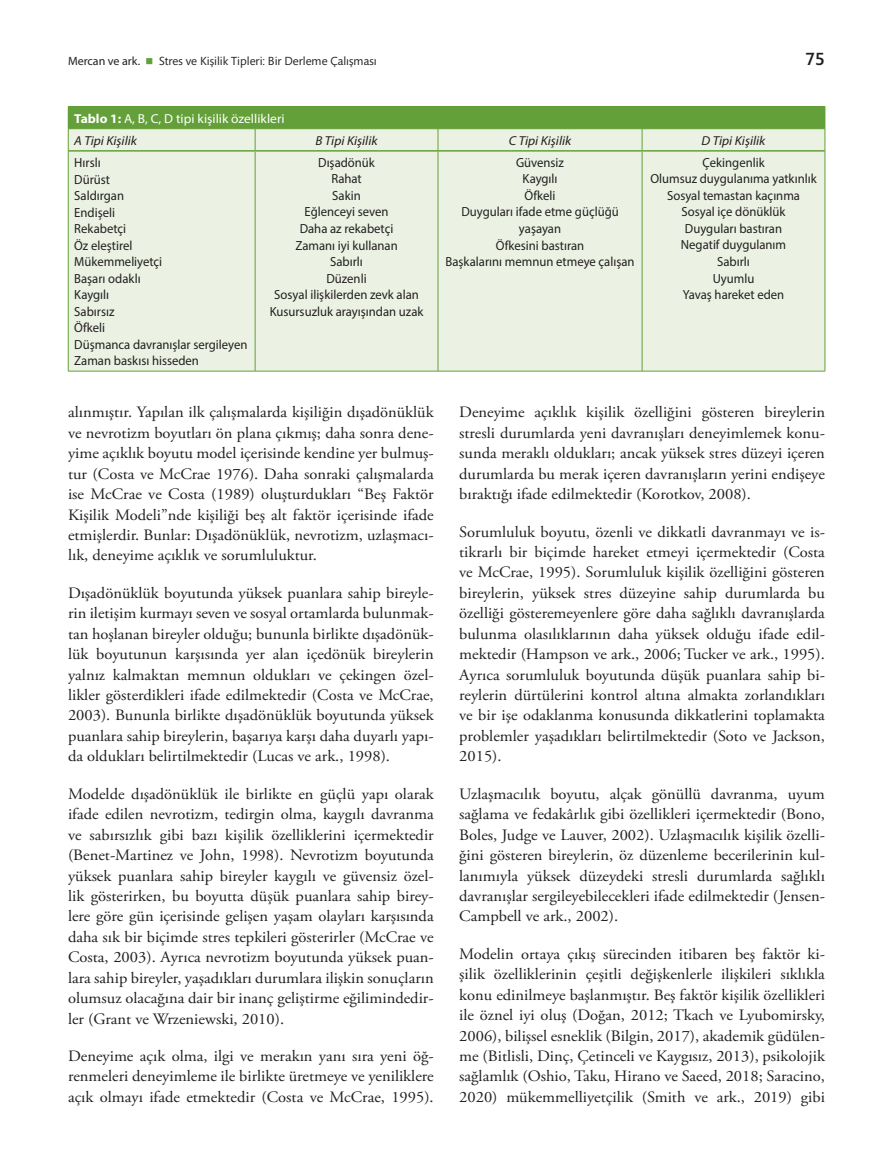
<style>
.page{position:relative;width:893px;height:1170px;background:#fff}
.page>*{position:absolute;margin:0;border:0;box-sizing:border-box;transform-origin:0 0}
.t1{font:500 18px "Mundo Sans Std";color:#231f20}
.t2{font:15.9px/20.4px "Adobe Garamond Pro";color:#231f20;text-align:justify;scale:1.04 1}
.t3{font:13.2px/16.5px "Myriad Pro";color:#231f20;text-align:center;scale:.96 1}
.t4{font:12.9px/22px "Myriad Pro";color:#fff;scale:1.04 1}
.t5{font:italic 12.9px "Myriad Pro";color:#231f20;scale:1.04 1}
.t6{font:12px "Mundo Sans Std";color:#231f20}
.s1{font-family:"Myriad Pro"}
.s2{color:#63a039}
.s3{font-weight:700}
.s4{font-style:italic;color:#231f20}
</style>
<div class="page">
<div style="left:68px;top:107px;width:757px;height:22px;background:#63a039"></div>
<div style="left:69px;top:129px;width:756px;height:242px;background:#ebf2e4"></div>
<svg style="left:255px;top:129px;width:1px;height:21px"></svg>
<svg style="left:438px;top:129px;width:1px;height:21px"></svg>
<svg style="left:642px;top:129px;width:1px;height:21px"></svg>
<hr style="left:255px;top:152px;width:1px;height:219px;background:#63a039">
<hr style="left:438px;top:152px;width:1px;height:219px;background:#63a039">
<hr style="left:642px;top:152px;width:1px;height:219px;background:#63a039">
<hr style="left:68px;top:151px;width:1px;height:220px;background:#63a039">
<hr style="left:825px;top:151px;width:1px;height:220px;background:#63a039">
<hr style="left:68px;top:371px;width:187px;height:1px;background:#63a039">
<hr style="left:255px;top:371px;width:183px;height:1px;background:#63a039">
<hr style="left:438px;top:371px;width:204px;height:1px;background:#63a039">
<hr style="left:642px;top:371px;width:183px;height:1px;background:#63a039">
<hr style="left:68px;top:106px;width:187px;height:1px;background:#63a039">
<svg style="left:68px;top:129px;width:1px;height:21px"></svg>
<hr style="left:255px;top:106px;width:183px;height:1px;background:#63a039">
<hr style="left:438px;top:106px;width:204px;height:1px;background:#63a039">
<hr style="left:642px;top:106px;width:183px;height:1px;background:#63a039">
<svg style="left:825px;top:107px;width:1px;height:44px"></svg>
<hr style="left:68px;top:150px;width:187px;height:2px;background:#63a039">
<hr style="left:255px;top:150px;width:183px;height:2px;background:#63a039">
<hr style="left:438px;top:150px;width:204px;height:2px;background:#63a039">
<hr style="left:642px;top:150px;width:183px;height:2px;background:#63a039">
<p class="t6" style="left:68px;top:54px;width:310px"><span class="s1">Mercan ve ark.</span> <span class="s2">■</span> Stres ve Kişilik Tipleri: Bir Derleme Çalışması</p>
<p class="t1" style="left:806px;top:49px;width:21px">75</p>
<p class="t4" style="left:74px;top:107px;width:204px"><span class="s3">Tablo 1:</span> A, B, C, D tipi kişilik özellikleri<br><span class="s4">A Tipi Kişilik</span></p>
<p class="t5" style="left:315px;top:132px;width:61px">B Tipi Kişilik</p>
<p class="t5" style="left:509px;top:132px;width:62px">C Tipi Kişilik</p>
<p class="t5" style="left:702px;top:132px;width:63px">D Tipi Kişilik</p>
<p class="t3" style="left:74px;top:154px;width:182px;text-align:left">Hırslı<br>Dürüst<br>Saldırgan<br>Endişeli<br>Rekabetçi<br>Öz eleştirel<br>Mükemmeliyetçi<br>Başarı odaklı<br>Kaygılı<br>Sabırsız<br>Öfkeli<br>Düşmanca davranışlar sergileyen<br>Zaman baskısı hisseden</p>
<p class="t3" style="left:270px;top:154px;width:162px">Dışadönük<br>Rahat<br>Sakin<br>Eğlenceyi seven<br>Daha az rekabetçi<br>Zamanı iyi kullanan<br>Sabırlı<br>Düzenli<br>Sosyal ilişkilerden zevk alan<br>Kusursuzluk arayışından uzak</p>
<p class="t3" style="left:446px;top:154px;width:198px">Güvensiz<br>Kaygılı<br>Öfkeli<br>Duyguları ifade etme güçlüğü yaşayan<br>Öfkesini bastıran<br>Başkalarını memnun etmeye çalışan</p>
<p class="t3" style="left:650px;top:154px;width:175px">Çekingenlik<br>Olumsuz duygulanıma yatkınlık<br>Sosyal temastan kaçınma<br>Sosyal içe dönüklük<br>Duyguları bastıran<br>Negatif duygulanım<br>Sabırlı<br>Uyumlu<br>Yavaş hareket eden</p>
<p class="t2" style="left:68px;top:402px;width:353px">alınmıştır. Yapılan ilk çalışmalarda kişiliğin dışadönüklük ve nevrotizm boyutları ön plana çıkmış; daha sonra dene&shy;yime açıklık boyutu model içerisinde kendine yer bulmuş&shy;tur (Costa ve McCrae 1976). Daha sonraki çalışmalarda ise McCrae ve Costa (1989) oluşturdukları “Beş Faktör Kişilik Modeli”nde kişiliği beş alt faktör içerisinde ifade etmişlerdir. Bunlar: Dışadönüklük, nevrotizm, uzlaşmacı&shy;lık, deneyime açıklık ve sorumluluktur.</p>
<p class="t2" style="left:68px;top:583px;width:353px">Dışadönüklük boyutunda yüksek puanlara sahip bireyle&shy;rin iletişim kurmayı seven ve sosyal ortamlarda bulunmak&shy;tan hoşlanan bireyler olduğu; bununla birlikte dışadönük&shy;lük boyutunun karşısında yer alan içedönük bireylerin yalnız kalmaktan memnun oldukları ve çekingen özel&shy;likler gösterdikleri ifade edilmektedir (Costa ve McCrae, 2003). Bununla birlikte dışadönüklük boyutunda yüksek puanlara sahip bireylerin, başarıya karşı daha duyarlı yapı&shy;da oldukları belirtilmektedir (Lucas ve ark., 1998).</p>
<p class="t2" style="left:68px;top:784px;width:353px">Modelde dışadönüklük ile birlikte en güçlü yapı olarak ifade edilen nevrotizm, tedirgin olma, kaygılı davranma ve sabırsızlık gibi bazı kişilik özelliklerini içermektedir (Benet-Martinez ve John, 1998). Nevrotizm boyutunda yüksek puanlara sahip bireyler kaygılı ve güvensiz özel&shy;lik gösterirken, bu boyutta düşük puanlara sahip birey&shy;lere göre gün içerisinde gelişen yaşam olayları karşısında daha sık bir biçimde stres tepkileri gösterirler (McCrae ve Costa, 2003). Ayrıca nevrotizm boyutunda yüksek puan&shy;lara sahip bireyler, yaşadıkları durumlara ilişkin sonuçların olumsuz olacağına dair bir inanç geliştirme eğilimindedir&shy;ler (Grant ve Wrzeniewski, 2010).</p>
<p class="t2" style="left:68px;top:1046px;width:353px">Deneyime açık olma, ilgi ve merakın yanı sıra yeni öğ&shy;renmeleri deneyimleme ile birlikte üretmeye ve yeniliklere açık olmayı ifade etmektedir (Costa ve McCrae, 1995).</p>
<p class="t2" style="left:459px;top:402px;width:353px">Deneyime açıklık kişilik özelliğini gösteren bireylerin stresli durumlarda yeni davranışları deneyimlemek konu&shy;sunda meraklı oldukları; ancak yüksek stres düzeyi içeren durumlarda bu merak içeren davranışların yerini endişeye bıraktığı ifade edilmektedir (Korotkov, 2008).</p>
<p class="t2" style="left:459px;top:522px;width:353px">Sorumluluk boyutu, özenli ve dikkatli davranmayı ve is&shy;tikrarlı bir biçimde hareket etmeyi içermektedir (Costa ve McCrae, 1995). Sorumluluk kişilik özelliğini gösteren bireylerin, yüksek stres düzeyine sahip durumlarda bu özelliği gösteremeyenlere göre daha sağlıklı davranışlarda bulunma olasılıklarının daha yüksek olduğu ifade edil&shy;mektedir (Hampson ve ark., 2006; Tucker ve ark., 1995).<br>Ayrıca sorumluluk boyutunda düşük puanlara sahip bi&shy;reylerin dürtülerini kontrol altına almakta zorlandıkları ve bir işe odaklanma konusunda dikkatlerini toplamakta problemler yaşadıkları belirtilmektedir (Soto ve Jackson, 2015).</p>
<p class="t2" style="left:459px;top:784px;width:353px">Uzlaşmacılık boyutu, alçak gönüllü davranma, uyum sağlama ve fedakârlık gibi özellikleri içermektedir (Bono, Boles, Judge ve Lauver, 2002). Uzlaşmacılık kişilik özelli&shy;ğini gösteren bireylerin, öz düzenleme becerilerinin kul&shy;lanımıyla yüksek düzeydeki stresli durumlarda sağlıklı davranışlar sergileyebilecekleri ifade edilmektedir (Jensen-Campbell ve ark., 2002).</p>
<p class="t2" style="left:459px;top:944px;width:353px">Modelin ortaya çıkış sürecinden itibaren beş faktör ki&shy;şilik özelliklerinin çeşitli değişkenlerle ilişkileri sıklıkla konu edinilmeye başlanmıştır. Beş faktör kişilik özellikleri ile öznel iyi oluş (Doğan, 2012; Tkach ve Lyubomirsky, 2006), bilişsel esneklik (Bilgin, 2017), akademik güdülen&shy;me (Bitlisli, Dinç, Çetinceli ve Kaygısız, 2013), psikolojik sağlamlık (Oshio, Taku, Hirano ve Saeed, 2018; Saracino, 2020) mükemmelliyetçilik (Smith ve ark., 2019) gibi</p>
</div>
